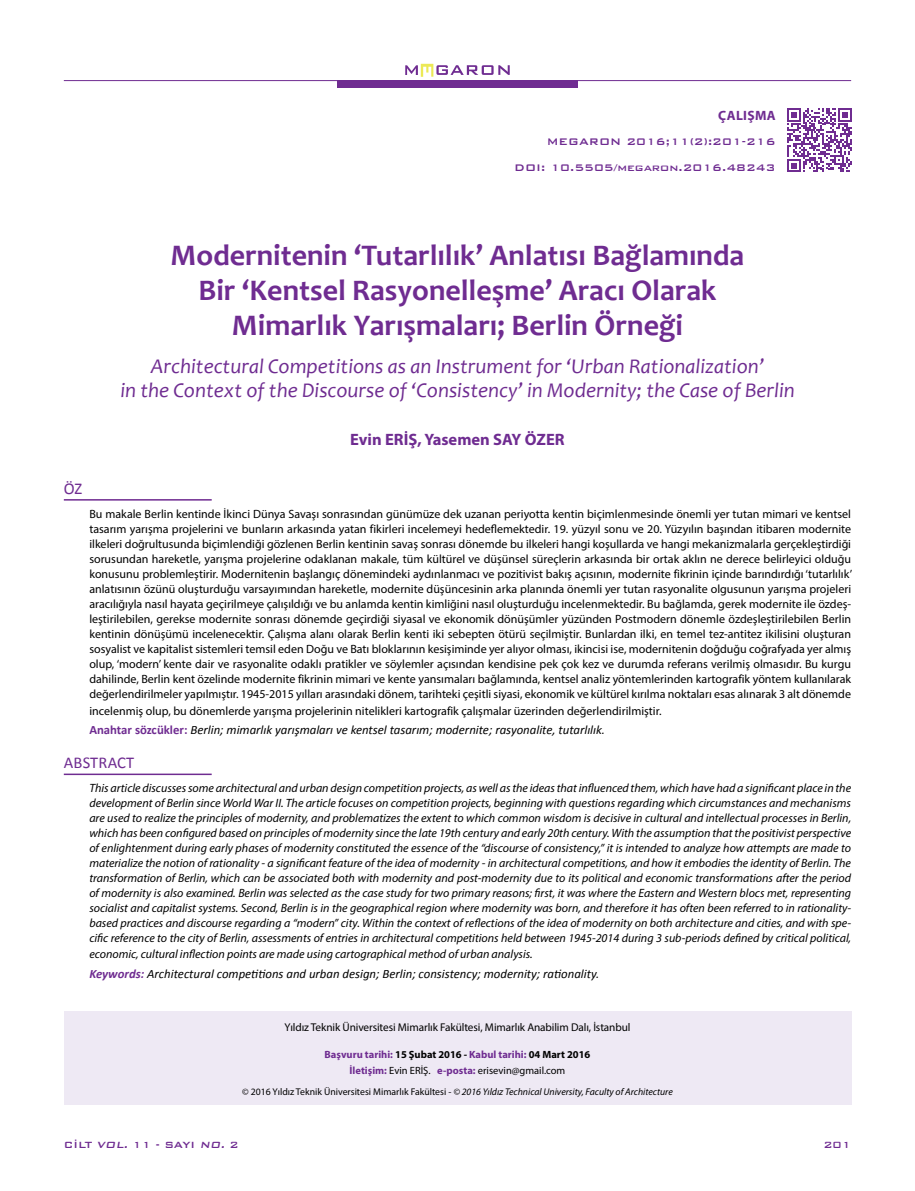
<style>
.page{position:relative;width:915px;height:1191px;background:#fff}
.page>*{position:absolute;margin:0;border:0;box-sizing:border-box;transform-origin:0 0}
.t1{font:700 30px/34.5px "Candara";color:#6f2c91;text-align:center}
.t2{font:italic 21px/24px "Candara";color:#6f2c91;text-align:center}
.t3{font:700 16.5px "Myriad Pro";color:#6f2c91}
.t4{font:16.5px "Calibri";letter-spacing:.01em;color:#6f2c91}
.t5{font:700 13.5px "Myriad Pro";letter-spacing:.025em;color:#6f2c91}
.t6{font:italic 12.75px "Calibri";color:#000}
.t7{font:500 12.75px/25.5px "Bank Gothic";color:#6f2c91;text-align:right}
.t8{font:12px/15px "Myriad Pro";color:#000;text-align:justify}
.t9{font:italic 12px/15px "Myriad Pro";color:#000;text-align:justify}
.t10{font:500 12px "Bank Gothic BT";color:#6f2c91}
.t11{font:11.25px "Myriad Pro";letter-spacing:-.01em;color:#000}
.t12{font:700 10.5px/16.8px "Myriad Pro";color:#6f2c91;text-align:center}
.t13{font:italic 9.75px "Myriad Pro";color:#000}
.s1{font-weight:700;font-style:normal;color:#6f2c91}
.s2{font-weight:700;color:#6f2c91}
.s3{color:#000}
.s4{font-style:italic;color:#000}
.s5{font-weight:400;color:#000}
.s6{font-style:normal}
.s7{font-style:italic}
</style>
<div class="page">
<div style="left:64px;top:1011px;width:786px;height:94px;background:#eee9f4"></div>
<div style="left:337px;top:80px;width:240px;height:8px;background:#6f2c91"></div>
<svg style="left:405px;top:64px;width:104px;height:13px"></svg>
<hr style="left:64px;top:80px;width:786px;height:1px;background:#6f2c91">
<svg style="left:787px;top:108px;width:64px;height:64px"></svg>
<hr style="left:64px;top:499px;width:148px;height:1px;background:#6f2c91">
<hr style="left:64px;top:773px;width:148px;height:2px;background:#6f2c91">
<p class="t5" style="left:718px;top:106px;width:59px">ÇALIŞMA</p>
<p class="t7" style="left:514px;top:128px;width:263px">MEGARON 2016;11(2):201-216<br>DOI: 10.5505/megaron.2016.48243</p>
<h3 class="t4" style="left:64px;top:478px;width:20px">ÖZ</h3>
<h1 class="t1" style="left:170px;top:238px;width:575px">Modernitenin ‘Tutarlılık’ Anlatısı Bağlamında<br>Bir ‘Kentsel Rasyonelleşme’ Aracı Olarak<br>Mimarlık Yarışmaları; Berlin Örneği</h1>
<h2 class="t2" style="left:120px;top:354px;width:675px">Architectural Competitions as an Instrument for ‘Urban Rationalization’<br>in the Context of the Discourse of ‘Consistency’ in Modernity; the Case of Berlin</h2>
<h3 class="t3" style="left:350px;top:429px;width:216px">Evin ERİŞ, Yasemen SAY ÖZER</h3>
<p class="t8" style="left:89px;top:506px;width:764px">Bu makale Berlin kentinde İkinci Dünya Savaşı sonrasından günümüze dek uzanan periyotta kentin biçimlenmesinde önemli yer tutan mimari ve kentsel tasarım yarışma projelerini ve bunların arkasında yatan fikirleri incelemeyi hedeflemektedir. 19. yüzyıl sonu ve 20. Yüzyılın başından itibaren modernite ilkeleri doğrultusunda biçimlendiği gözlenen Berlin kentinin savaş sonrası dönemde bu ilkeleri hangi koşullarda ve hangi mekanizmalarla gerçekleştirdiği sorusundan hareketle, yarışma projelerine odaklanan makale, tüm kültürel ve düşünsel süreçlerin arkasında bir ortak aklın ne derece belirleyici olduğu konusunu problemleştirir. Modernitenin başlangıç dönemindeki aydınlanmacı ve pozitivist bakış açısının, modernite fikrinin içinde barındırdığı ‘tutarlılık’ anlatısının özünü oluşturduğu varsayımından hareketle, modernite düşüncesinin arka planında önemli yer tutan rasyonalite olgusunun yarışma projeleri aracılığıyla nasıl hayata geçirilmeye çalışıldığı ve bu anlamda kentin kimliğini nasıl oluşturduğu incelenmektedir. Bu bağlamda, gerek modernite ile özdeş&shy;leştirilebilen, gerekse modernite sonrası dönemde geçirdiği siyasal ve ekonomik dönüşümler yüzünden Postmodern dönemle özdeşleştirilebilen Berlin kentinin dönüşümü incelenecektir. Çalışma alanı olarak Berlin kenti iki sebepten ötürü seçilmiştir. Bunlardan ilki, en temel tez-antitez ikilisini oluşturan sosyalist ve kapitalist sistemleri temsil eden Doğu ve Batı bloklarının kesişiminde yer alıyor olması, ikincisi ise, modernitenin doğduğu coğrafyada yer almış olup, ‘modern’ kente dair ve rasyonalite odaklı pratikler ve söylemler açısından kendisine pek çok kez ve durumda referans verilmiş olmasıdır. Bu kurgu dahilinde, Berlin kent özelinde modernite fikrinin mimari ve kente yansımaları bağlamında, kentsel analiz yöntemlerinden kartografik yöntem kullanılarak değerlendirilmeler yapılmıştır. 1945-2015 yılları arasındaki dönem, tarihteki çeşitli siyasi, ekonomik ve kültürel kırılma noktaları esas alınarak 3 alt dönemde</p>
<p class="t8" style="left:89px;top:703px;width:573px">incelenmiş olup, bu dönemlerde yarışma projelerinin nitelikleri kartografik çalışmalar üzerinden değerlendirilmiştir.</p>
<p class="t6" style="left:89px;top:722px;width:517px"><span class="s1">Anahtar sözcükler:</span> Berlin; mimarlık yarışmaları ve kentsel tasarım; modernite; rasyonalite, tutarlılık.</p>
<h3 class="t4" style="left:64px;top:752px;width:72px">ABSTRACT</h3>
<p class="t9" style="left:89px;top:780px;width:763px">This article discusses some architectural and urban design competition projects, as well as the ideas that influenced them, which have had a significant place in the development of Berlin since World War II. The article focuses on competition projects, beginning with questions regarding which circumstances and mechanisms are used to realize the principles of modernity, and problematizes the extent to which common wisdom is decisive in cultural and intellectual processes in Berlin, which has been configured based on principles of modernity since the late 19th century and early 20th century. With the assumption that the positivist perspective of enlightenment during early phases of modernity constituted the essence of the “discourse of consistency,” it is intended to analyze how attempts are made to materialize the notion of rationality - a significant feature of the idea of modernity - in architectural competitions, and how it embodies the identity of Berlin. The transformation of Berlin, which can be associated both with modernity and post-modernity due to its political and economic transformations after the period of modernity is also examined. Berlin was selected as the case study for two primary reasons; first, it was where the Eastern and Western blocs met, representing socialist and capitalist systems. Second, Berlin is in the geographical region where modernity was born, and therefore it has often been referred to in rationality&shy;based practices and discourse regarding a “modern” city. Within the context of reflections of the idea of modernity on both architecture and cities, and with spe&shy;cific reference to the city of Berlin, assessments of entries in architectural competitions held between 1945-2014 during 3 sub-periods defined by critical political,</p>
<p class="t9" style="left:89px;top:946px;width:444px">economic, cultural inflection points are made using cartographical method of urban analysis.</p>
<p class="t6" style="left:89px;top:965px;width:511px"><span class="s2">Keywords:</span> Architectural competitions and urban design; Berlin; consistency; modernity; rationality.</p>
<p class="t11" style="left:284px;top:1020px;width:347px">Yıldız Teknik Üniversitesi Mimarlık Fakültesi, Mimarlık Anabilim Dalı, İstanbul</p>
<p class="t12" style="left:324px;top:1045px;width:267px">Başvuru tarihi: <span class="s3">15 Şubat 2016</span> <span class="s4">-</span> Kabul tarihi: <span class="s3">04 Mart 2016<br></span>İletişim: <span class="s5">Evin ERİŞ.</span> e-posta: <span class="s5">erisevin@gmail.com</span></p>
<p class="t13" style="left:242px;top:1085px;width:432px"><span class="s6">© 2016 Yıldız Teknik Üniversitesi Mimarlık Fakültesi -</span> © 2016 Yıldız Technical University, Faculty of Architecture</p>
<p class="t10" style="left:64px;top:1138px;width:176px">CİLT <span class="s7">VOL.</span> 11 - SAYI <span class="s7">NO.</span> 2</p>
<p class="t10" style="left:823px;top:1138px;width:29px">201</p>
</div>
